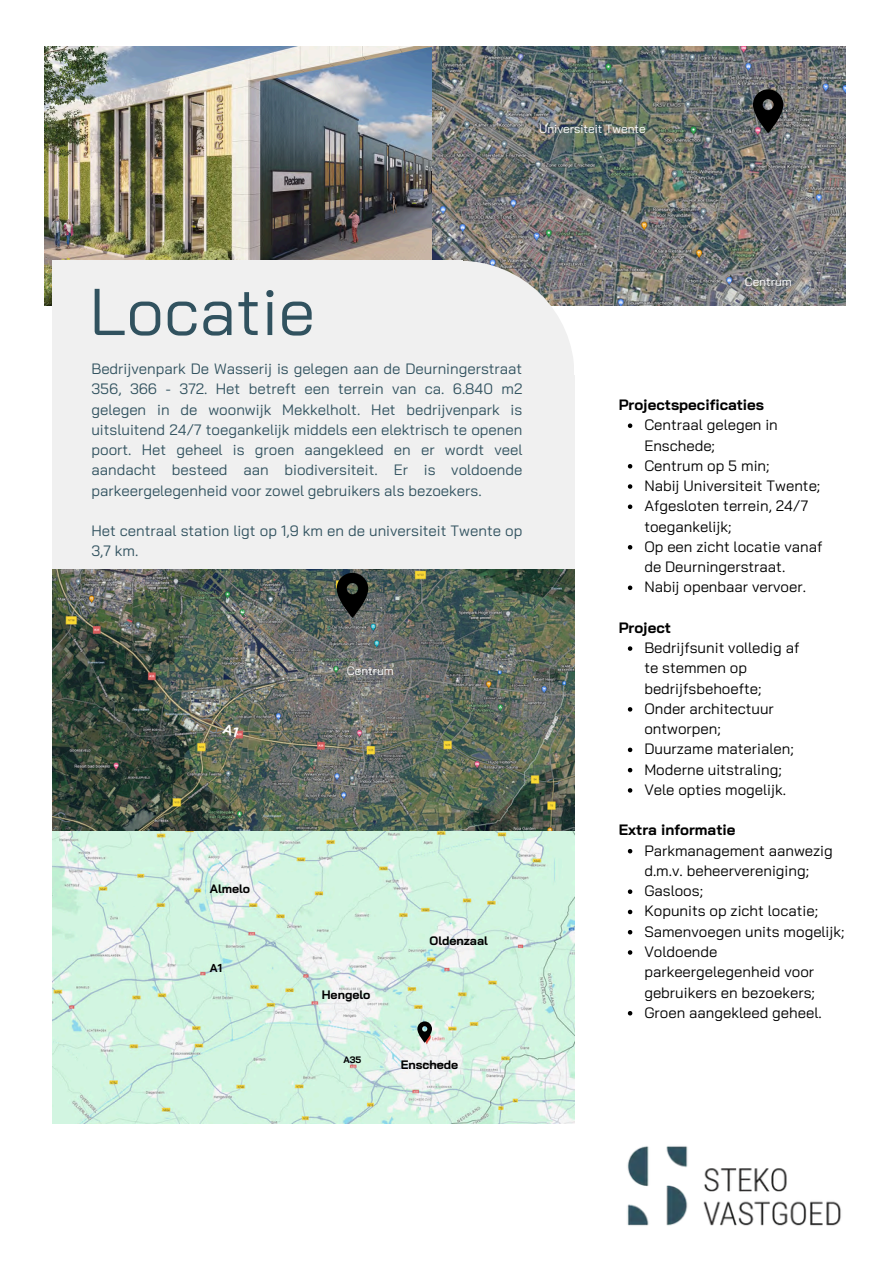
<style>
.page{position:relative;width:894px;height:1264px;background:#fff}
.page>*{position:absolute;margin:0;border:0;box-sizing:border-box;transform-origin:0 0}
.t1{font:66px "Bai Jamjuree";color:#31525f}
.t2{font:15px/20.2px "Bai Jamjuree";color:#000}
.t3{font:15px/20.2px "Bai Jamjuree";color:#31525f;text-align:justify}
.t4{font:700 15px "Bai Jamjuree";color:#000}
.t5{font:700 12.15px "Bai Jamjuree";color:#000}
.t6{font:12px "Bai Jamjuree";color:#fff}
.t7{font:700 11.55px "Bai Jamjuree";color:#000}
.t8{font:700 9.3px "Bai Jamjuree";color:#000}
</style>
<div class="page">
<img style="left:627px;top:1146px;width:214px;height:80px">
<img style="left:44px;top:47px;width:801px;height:259px">
<div style="left:52px;top:261px;width:411px;height:510px;background:#f0f0f0"></div>
<div style="left:109px;top:375px;width:465px;height:521px;background:#f0f0f0"></div>
<div style="left:343px;top:261px;width:231px;height:228px;background:#f0f0f0;border-radius:50%"></div>
<img style="left:52px;top:569px;width:522px;height:554px">
<svg style="left:752px;top:89px;width:31px;height:44px"></svg>
<svg style="left:336px;top:573px;width:32px;height:45px"></svg>
<svg style="left:417px;top:1021px;width:15px;height:21px"></svg>
<svg style="left:627px;top:423px;width:5px;height:5px"></svg>
<svg style="left:627px;top:464px;width:5px;height:4px"></svg>
<svg style="left:627px;top:484px;width:5px;height:5px"></svg>
<svg style="left:627px;top:504px;width:5px;height:5px"></svg>
<svg style="left:627px;top:545px;width:5px;height:4px"></svg>
<svg style="left:627px;top:585px;width:5px;height:5px"></svg>
<svg style="left:627px;top:646px;width:5px;height:5px"></svg>
<svg style="left:627px;top:707px;width:5px;height:4px"></svg>
<svg style="left:627px;top:747px;width:5px;height:5px"></svg>
<svg style="left:627px;top:768px;width:5px;height:4px"></svg>
<svg style="left:627px;top:788px;width:5px;height:4px"></svg>
<svg style="left:627px;top:849px;width:5px;height:4px"></svg>
<svg style="left:627px;top:889px;width:5px;height:5px"></svg>
<svg style="left:627px;top:909px;width:5px;height:5px"></svg>
<svg style="left:627px;top:930px;width:5px;height:4px"></svg>
<svg style="left:627px;top:950px;width:5px;height:4px"></svg>
<svg style="left:627px;top:1011px;width:5px;height:4px"></svg>
<svg style="left:222px;top:724px;width:16px;height:13px"></svg>
<p class="t6" style="left:539px;top:121px;width:108px">Universiteit Twente</p>
<h1 class="t1" style="left:89px;top:269px;width:227px">Locatie</h1>
<p class="t3" style="left:91px;top:358px;width:432px">Bedrijvenpark De Wasserij is gelegen aan de Deurningerstraat 356, 366 - 372. Het betreft een terrein van ca. 6.840 m2 gelegen in de woonwijk Mekkelholt. Het bedrijvenpark is uitsluitend 24/7 toegankelijk middels een elektrisch te openen poort. Het geheel is groen aangekleed en er wordt veel aandacht besteed aan biodiversiteit. Er is voldoende parkeergelegenheid voor zowel gebruikers als bezoekers.</p>
<h4 class="t3" style="left:91px;top:520px;width:432px">Het centraal station ligt op 1,9 km en de universiteit Twente op<br>3,7 km.</h4>
<h5 class="t6" style="left:347px;top:663px;width:49px">Centrum</h5>
<p class="t5" style="left:210px;top:881px;width:42px">Almelo</p>
<p class="t7" style="left:210px;top:960px;width:14px">A1</p>
<h2 class="t5" style="left:321px;top:987px;width:50px">Hengelo</h2>
<h6 class="t8" style="left:343px;top:1053px;width:19px">A35</h6>
<p class="t5" style="left:429px;top:933px;width:60px">Oldenzaal</p>
<h6 class="t5" style="left:400px;top:1056px;width:59px">Enschede</h6>
<p class="t6" style="left:744px;top:274px;width:49px">Centrum</p>
<h4 class="t4" style="left:618px;top:395px;width:147px">Projectspecificaties</h4>
<h3 class="t2" style="left:644px;top:414px;width:135px">Centraal gelegen in<br>Enschede;</h3>
<p class="t2" style="left:644px;top:455px;width:127px">Centrum op 5 min;</p>
<p class="t2" style="left:644px;top:475px;width:177px">Nabij Universiteit Twente;</p>
<p class="t2" style="left:644px;top:495px;width:165px">Afgesloten terrein, 24/7 toegankelijk;</p>
<p class="t2" style="left:644px;top:536px;width:179px">Op een zicht locatie vanaf de Deurningerstraat.</p>
<p class="t2" style="left:644px;top:576px;width:163px">Nabij openbaar vervoer.</p>
<p class="t4" style="left:618px;top:618px;width:54px">Project</p>
<h3 class="t2" style="left:644px;top:637px;width:156px">Bedrijfsunit volledig af te stemmen op bedrijfsbehoefte;</h3>
<p class="t2" style="left:644px;top:698px;width:131px">Onder architectuur ontworpen;</p>
<p class="t2" style="left:644px;top:738px;width:151px">Duurzame materialen;</p>
<p class="t2" style="left:644px;top:759px;width:139px">Moderne uitstraling;</p>
<p class="t2" style="left:644px;top:779px;width:143px">Vele opties mogelijk.</p>
<p class="t4" style="left:618px;top:820px;width:118px">Extra informatie</p>
<h3 class="t2" style="left:644px;top:840px;width:190px">Parkmanagement aanwezig d.m.v. beheervereniging;</h3>
<p class="t2" style="left:644px;top:880px;width:60px">Gasloos;</p>
<p class="t2" style="left:644px;top:900px;width:175px">Kopunits op zicht locatie;</p>
<p class="t2" style="left:644px;top:921px;width:202px">Samenvoegen units mogelijk;</p>
<p class="t2" style="left:644px;top:941px;width:172px">Voldoende parkeergelegenheid voor gebruikers en bezoekers;</p>
<p class="t2" style="left:644px;top:1002px;width:179px">Groen aangekleed geheel.</p>
</div>
